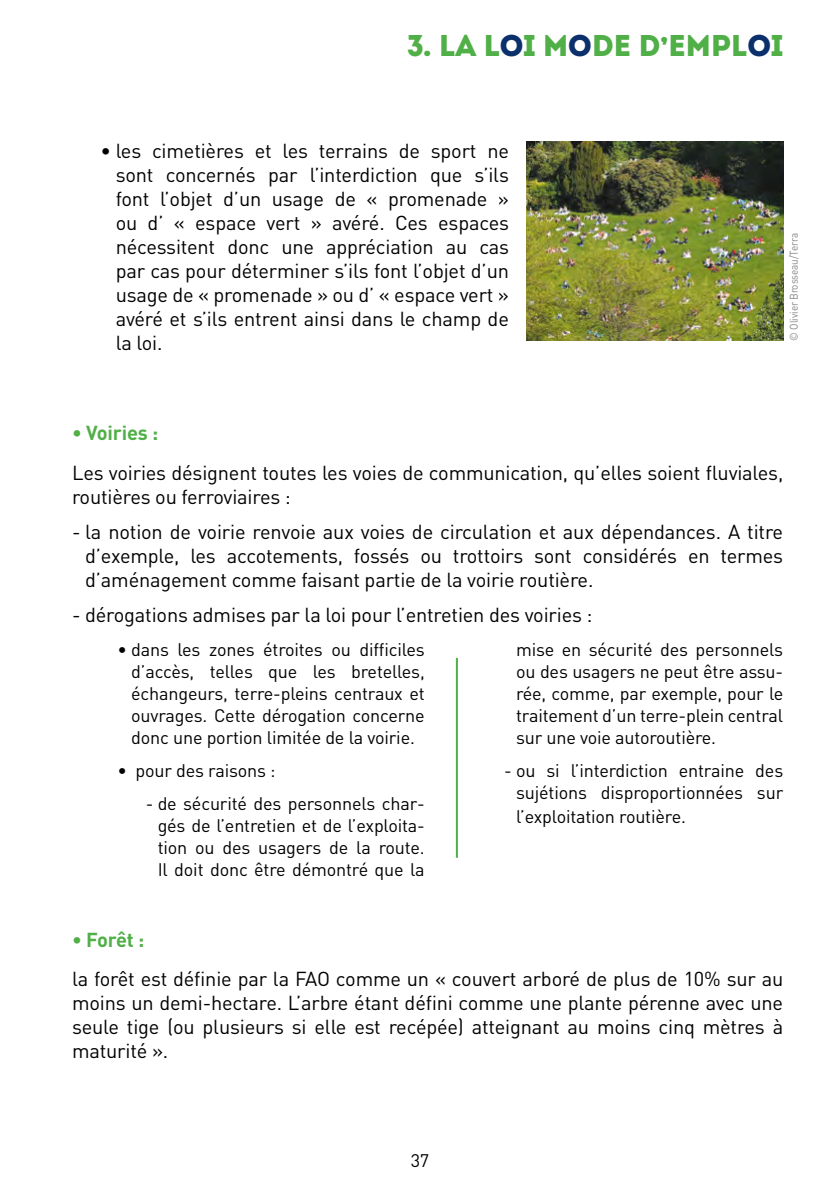
<style>
.page{position:relative;width:840px;height:1191px;background:#fff}
.page>*{position:absolute;margin:0;border:0;box-sizing:border-box;transform-origin:0 0}
.t1{font:30px "Intro";letter-spacing:-.02em;color:#50af47}
.t2{font:20px/24px "DIN";letter-spacing:-.01em;color:#000;text-align:justify}
.t3{font:700 20px "DIN";letter-spacing:-.01em;color:#50af47}
.t4{font:18px/22px "DIN";letter-spacing:-.01em;color:#000;text-align:justify}
.t5{font:11px "DIN";letter-spacing:-.01em;color:#878787;scale:.9 1}
.s1{color:#0c306c}
</style>
<div class="page">
<img style="left:526px;top:142px;width:256px;height:199px">
<hr style="left:455px;top:658px;width:2px;height:199px;background:#50af47">
<h1 class="t1" style="left:406px;top:28px;width:378px">3. LA L<span class="s1">O</span>I M<span class="s1">O</span>DE D EMPL<span class="s1">O</span>I</h1>
<h1 class="t1" style="left:659px;top:14px;width:10px">,</h1>
<p class="t2" style="left:116px;top:138px;width:394px;text-indent:-15px">• les cimetières et les terrains de sport ne sont concernés par l’interdiction que s’ils font l’objet d’un usage de « promenade » ou d’ « espace vert » avéré. Ces espaces nécessitent donc une appréciation au cas par cas pour déterminer s’ils font l’objet d’un usage de « promenade » ou d’ « espace vert » avéré et s’ils entrent ainsi dans le champ de la loi.</p>
<p class="t5" style="left:786px;top:341px;width:121px;rotate:-90deg">© Olivier Brosseau/Terra</p>
<p class="t3" style="left:72px;top:420px;width:88px">• Voiries :</p>
<p class="t2" style="left:72px;top:460px;width:712px">Les voiries désignent toutes les voies de communication, qu’elles soient fluviales, routières ou ferroviaires :</p>
<p class="t2" style="left:85px;top:519px;width:699px;text-indent:-13px">- la notion de voirie renvoie aux voies de circulation et aux dépendances. A titre d’exemple, les accotements, fossés ou trottoirs sont considérés en termes d’aménagement comme faisant partie de la voirie routière.</p>
<p class="t2" style="left:72px;top:602px;width:521px">- dérogations admises par la loi pour l’entretien des voiries :</p>
<p class="t4" style="left:131px;top:638px;width:295px;text-indent:-14px">• dans les zones étroites ou difficiles d’accès, telles que les bretelles, échangeurs, terre-pleins centraux et ouvrages. Cette dérogation concerne donc une portion limitée de la voirie.</p>
<p class="t4" style="left:117px;top:759px;width:159px">• pour des raisons :</p>
<p class="t4" style="left:157px;top:792px;width:268px;text-indent:-12px">- de sécurité des personnels char&shy;gés de l’entretien et de l’exploita&shy;tion ou des usagers de la route.<br>Il doit donc être démontré que la</p>
<p class="t4" style="left:516px;top:638px;width:268px">mise en sécurité des personnels ou des usagers ne peut être assu&shy;rée, comme, par exemple, pour le traitement d’un terre-plein central sur une voie autoroutière.</p>
<p class="t4" style="left:504px;top:759px;width:280px;text-align:right">- ou si l’interdiction entraine des sujétions disproportionnées sur</p>
<p class="t4" style="left:516px;top:805px;width:171px">l’exploitation routière.</p>
<p class="t3" style="left:72px;top:926px;width:74px">• Forêt :</p>
<p class="t2" style="left:72px;top:966px;width:712px">la forêt est définie par la FAO comme un « couvert arboré de plus de 10% sur au moins un demi-hectare. L’arbre étant défini comme une plante pérenne avec une seule tige (ou plusieurs si elle est recépée) atteignant au moins cinq mètres à maturité ».</p>
<p class="t4" style="left:410px;top:1149px;width:20px">37</p>
</div>
